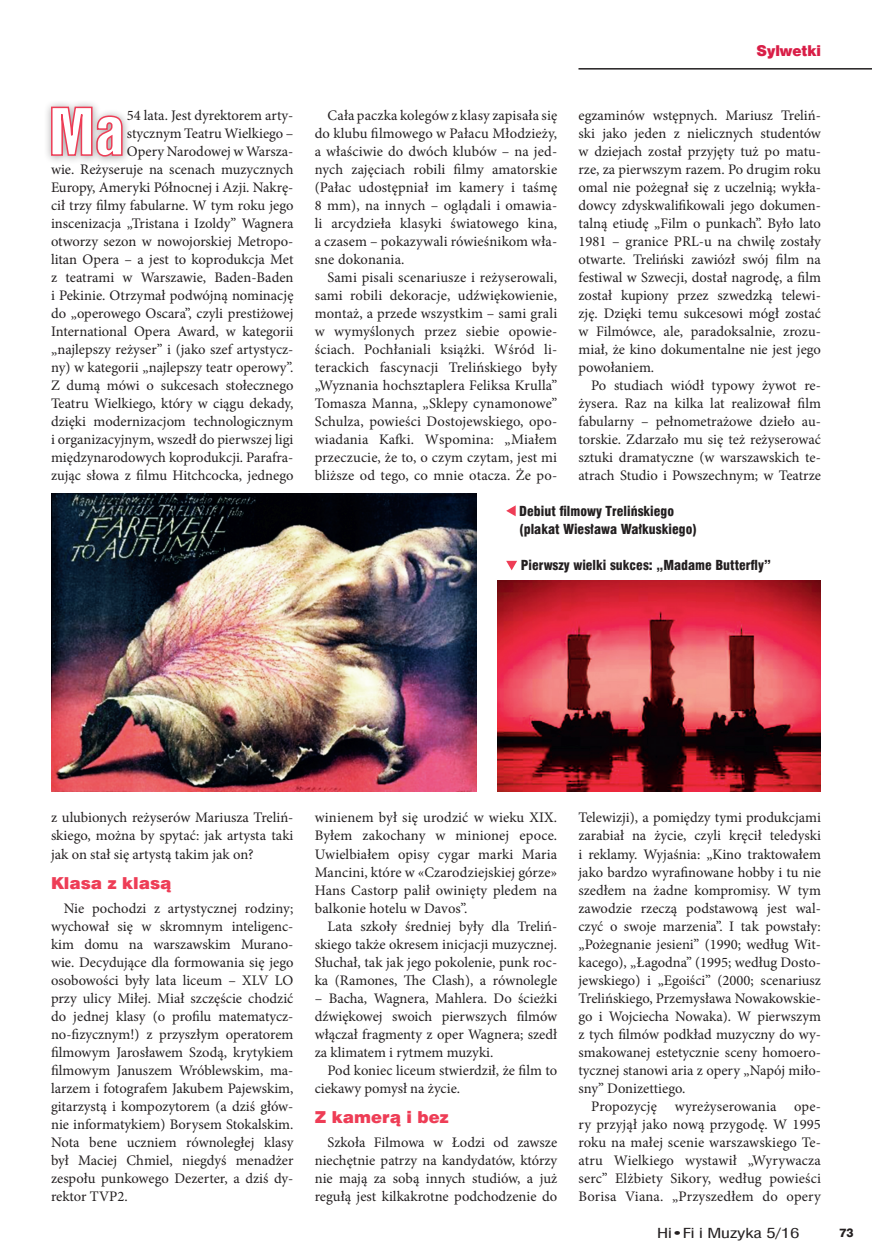
<style>
.page{position:relative;width:872px;height:1255px;background:#fff}
.page>*{position:absolute;margin:0;border:0;box-sizing:border-box;transform-origin:0 0}
.srodtytuly{font:16.5px "Swis 721 Blk EU";color:#ee3d56}
.tekst{font:14.55px/18px "Minion Pro";color:#231f20;text-align:justify}
.t1{font:13.8px "Swis 721 Blk 2 EU";color:#d91e47}
.podpis_do_ilustracji{font:13.5px/18px "Swis 721 Blk Cn EU";color:#231f20}
.t2{font:13.5px "Swis 721 Cn EU";letter-spacing:-.005em;color:#231f20;scale:1.4 1}
.t3{font:12px "Swis 721 Hv EU";color:#231f20}
</style>
<div class="page">
<hr style="left:578px;top:68px;width:294px;height:2px;background:#231f20">
<img style="left:51px;top:493px;width:425px;height:298px">
<img style="left:497px;top:580px;width:324px;height:211px">
<svg style="left:506px;top:505px;width:9px;height:11px"></svg>
<svg style="left:506px;top:561px;width:11px;height:9px"></svg>
<div style="left:89px;top:108px;width:43px;height:57px;background:#231f20;opacity:.4"></div>
<div style="left:44px;top:99px;width:57px;height:66px;background:#231f20;opacity:.4"></div>
<svg style="left:50px;top:99px;width:73px;height:61px"></svg>
<p class="tekst" style="left:51px;top:106px;width:244px;text-align:right">54 lata. Jest dyrektorem arty-<br>stycznym Teatru Wielkiego –<br>Opery Narodowej w Warsza-<br>wie. Reżyseruje na scenach muzycznych Europy, Ameryki Północnej i Azji. Nakrę&shy;cił trzy filmy fabularne. W tym roku jego inscenizacja „Tristana i Izoldy” Wagnera otworzy sezon w nowojorskiej Metropo&shy;litan Opera – a jest to koprodukcja Met z teatrami w Warszawie, Baden-Baden i Pekinie. Otrzymał podwójną nominację do „operowego Oscara”, czyli prestiżowej International Opera Award, w kategorii „najlepszy reżyser” i (jako szef artystycz&shy;ny) w kategorii „najlepszy teatr operowy”.<br>Z dumą mówi o sukcesach stołecznego Teatru Wielkiego, który w ciągu dekady, dzięki modernizacjom technologicznym i organizacyjnym, wszedł do pierwszej ligi międzynarodowych koprodukcji. Parafra&shy;zując słowa z filmu Hitchcocka, jednego</p>
<p class="tekst" style="left:315px;top:106px;width:244px;text-indent:13px">Cała paczka kolegów z klasy zapisała się do klubu filmowego w Pałacu Młodzieży, a właściwie do dwóch klubów – na jed&shy;nych zajęciach robili filmy amatorskie (Pałac udostępniał im kamery i taśmę 8 mm), na innych – oglądali i omawia&shy;li arcydzieła klasyki światowego kina, a czasem – pokazywali rówieśnikom wła&shy;sne dokonania.</p>
<p class="tekst" style="left:315px;top:268px;width:244px;text-indent:13px">Sami pisali scenariusze i reżyserowali, sami robili dekoracje, udźwiękowienie, montaż, a przede wszystkim – sami grali w wymyślonych przez siebie opowie&shy;ściach. Pochłaniali książki. Wśród li&shy;terackich fascynacji Trelińskiego były „Wyznania hochsztaplera Feliksa Krulla” Tomasza Manna, „Sklepy cynamonowe” Schulza, powieści Dostojewskiego, opo&shy;wiadania Kafki. Wspomina: „Miałem przeczucie, że to, o czym czytam, jest mi bliższe od tego, co mnie otacza. Że po-</p>
<p class="t1" style="left:756px;top:41px;width:66px">Sylwetki</p>
<p class="tekst" style="left:578px;top:106px;width:244px">egzaminów wstępnych. Mariusz Treliń&shy;ski jako jeden z nielicznych studentów w dziejach został przyjęty tuż po matu&shy;rze, za pierwszym razem. Po drugim roku omal nie pożegnał się z uczelnią; wykła&shy;dowcy zdyskwalifikowali jego dokumen&shy;talną etiudę „Film o punkach”. Było lato 1981 – granice PRL-u na chwilę zostały otwarte. Treliński zawiózł swój film na festiwal w Szwecji, dostał nagrodę, a film został kupiony przez szwedzką telewi&shy;zję. Dzięki temu sukcesowi mógł zostać w Filmówce, ale, paradoksalnie, zrozu&shy;miał, że kino dokumentalne nie jest jego powołaniem.</p>
<p class="tekst" style="left:578px;top:376px;width:244px;text-indent:13px">Po studiach wiódł typowy żywot re&shy;żysera. Raz na kilka lat realizował film fabularny – pełnometrażowe dzieło au&shy;torskie. Zdarzało mu się też reżyserować sztuki dramatyczne (w warszawskich te&shy;atrach Studio i Powszechnym; w Teatrze</p>
<p class="podpis_do_ilustracji" style="left:519px;top:503px;width:179px">Debiut filmowy Trelińskiego (plakat Wiesława Wałkuskiego)</p>
<p class="podpis_do_ilustracji" style="left:521px;top:557px;width:251px">Pierwszy wielki sukces: „Madame Butterfly”</p>
<p class="tekst" style="left:51px;top:808px;width:244px">z ulubionych reżyserów Mariusza Treliń&shy;skiego, można by spytać: jak artysta taki jak on stał się artystą takim jak on?</p>
<p class="srodtytuly" style="left:51px;top:872px;width:122px">Klasa z klasą</p>
<p class="tekst" style="left:51px;top:898px;width:244px;text-indent:13px">Nie pochodzi z artystycznej rodziny; wychował się w skromnym inteligenc&shy;kim domu na warszawskim Murano&shy;wie. Decydujące dla formowania się jego osobowości były lata liceum – XLV LO przy ulicy Miłej. Miał szczęście chodzić do jednej klasy (o profilu matematycz&shy;no-fizycznym!) z przyszłym operatorem filmowym Jarosławem Szodą, krytykiem filmowym Januszem Wróblewskim, ma&shy;larzem i fotografem Jakubem Pajewskim, gitarzystą i kompozytorem (a dziś głów&shy;nie informatykiem) Borysem Stokalskim.<br>Nota bene uczniem równoległej klasy był Maciej Chmiel, niegdyś menadżer zespołu punkowego Dezerter, a dziś dy&shy;rektor TVP2.</p>
<p class="tekst" style="left:315px;top:808px;width:244px">winienem był się urodzić w wieku XIX.<br>Byłem zakochany w minionej epoce.<br>Uwielbiałem opisy cygar marki Maria Mancini, które w «Czarodziejskiej górze» Hans Castorp palił owinięty pledem na balkonie hotelu w Davos”.</p>
<p class="tekst" style="left:315px;top:916px;width:244px;text-indent:13px">Lata szkoły średniej były dla Treliń&shy;skiego także okresem inicjacji muzycznej.<br>Słuchał, tak jak jego pokolenie, punk roc&shy;ka (Ramones, The Clash), a równolegle</p>
<p class="tekst" style="left:315px;top:988px;width:244px">– Bacha, Wagnera, Mahlera. Do ścieżki dźwiękowej swoich pierwszych filmów włączał fragmenty z oper Wagnera; szedł za klimatem i rytmem muzyki.</p>
<p class="tekst" style="left:315px;top:1060px;width:244px;text-indent:13px">Pod koniec liceum stwierdził, że film to ciekawy pomysł na życie.</p>
<p class="srodtytuly" style="left:315px;top:1106px;width:135px">Z kamerą i bez</p>
<p class="tekst" style="left:315px;top:1132px;width:244px;text-indent:13px">Szkoła Filmowa w Łodzi od zawsze niechętnie patrzy na kandydatów, którzy nie mają za sobą innych studiów, a już regułą jest kilkakrotne podchodzenie do</p>
<p class="tekst" style="left:578px;top:808px;width:244px">Telewizji), a pomiędzy tymi produkcjami zarabiał na życie, czyli kręcił teledyski i reklamy. Wyjaśnia: „Kino traktowałem jako bardzo wyrafinowane hobby i tu nie szedłem na żadne kompromisy. W tym zawodzie rzeczą podstawową jest wal&shy;czyć o swoje marzenia”. I tak powstały: „Pożegnanie jesieni” (1990; według Wit&shy;kacego), „Łagodna” (1995; według Dosto&shy;jewskiego) i „Egoiści” (2000; scenariusz Trelińskiego, Przemysława Nowakowskie&shy;go i Wojciecha Nowaka). W pierwszym z tych filmów podkład muzyczny do wy&shy;smakowanej estetycznie sceny homoero&shy;tycznej stanowi aria z opery „Napój miło&shy;sny” Donizettiego.</p>
<p class="tekst" style="left:578px;top:1096px;width:244px;text-indent:13px">Propozycję wyreżyserowania ope&shy;ry przyjął jako nową przygodę. W 1995 roku na małej scenie warszawskiego Te&shy;atru Wielkiego wystawił „Wyrywacza serc” Elżbiety Sikory, według powieści Borisa Viana. „Przyszedłem do opery</p>
<p class="t2" style="left:657px;top:1224px;width:103px">Hi•Fi i Muzyka 5/16</p>
<p class="t3" style="left:839px;top:1225px;width:16px">73</p>
</div>
